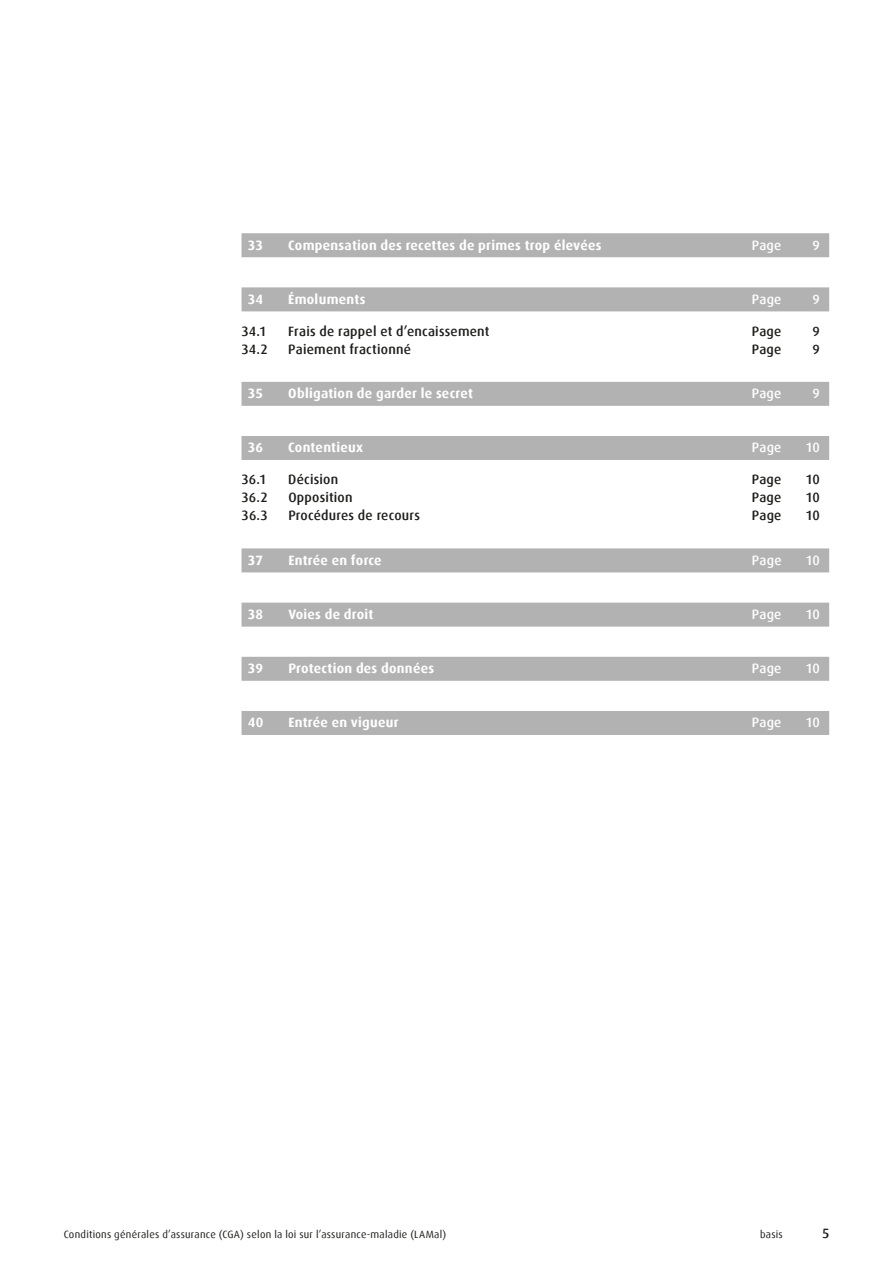
<style>
.page{position:relative;width:893px;height:1263px;background:#fff}
.page>*{position:absolute;margin:0;border:0;box-sizing:border-box;transform-origin:0 0}
.t1{font:700 13.5px "Dax";letter-spacing:.02em;color:#fff}
.t2{font:500 13.5px "Dax";letter-spacing:.015em;color:#1d1d1b}
.t3{font:500 13.5px "Dax";letter-spacing:.015em;color:#fff}
.t4{font:10.5px "Dax";letter-spacing:.025em;color:#1d1d1b}
</style>
<div class="page">
<div style="left:242px;top:233px;width:587px;height:24px;background:#b3b2b2"></div>
<div style="left:242px;top:287px;width:587px;height:24px;background:#b3b2b2"></div>
<div style="left:242px;top:382px;width:587px;height:24px;background:#b3b2b2"></div>
<div style="left:242px;top:436px;width:587px;height:24px;background:#b3b2b2"></div>
<div style="left:242px;top:548px;width:587px;height:24px;background:#b3b2b2"></div>
<div style="left:242px;top:603px;width:587px;height:24px;background:#b3b2b2"></div>
<div style="left:242px;top:657px;width:587px;height:24px;background:#b3b2b2"></div>
<div style="left:242px;top:711px;width:587px;height:24px;background:#b3b2b2"></div>
<p class="t1" style="left:248px;top:237px;width:17px">33</p>
<p class="t1" style="left:288px;top:237px;width:315px">Compensation des recettes de primes trop élevées</p>
<p class="t3" style="left:752px;top:237px;width:31px">Page</p>
<p class="t3" style="left:812px;top:237px;width:9px">9</p>
<p class="t1" style="left:248px;top:291px;width:17px">34</p>
<p class="t1" style="left:288px;top:291px;width:79px">Émoluments</p>
<p class="t3" style="left:752px;top:292px;width:31px">Page</p>
<p class="t3" style="left:812px;top:292px;width:9px">9</p>
<p class="t2" style="left:242px;top:324px;width:26px">34.1</p>
<p class="t2" style="left:288px;top:324px;width:203px">Frais de rappel et d’encaissement</p>
<p class="t2" style="left:752px;top:324px;width:31px">Page</p>
<p class="t2" style="left:812px;top:324px;width:9px">9</p>
<p class="t2" style="left:242px;top:342px;width:28px">34.2</p>
<p class="t2" style="left:288px;top:342px;width:124px">Paiement fractionné</p>
<p class="t2" style="left:752px;top:342px;width:31px">Page</p>
<p class="t2" style="left:812px;top:342px;width:9px">9</p>
<p class="t1" style="left:248px;top:386px;width:17px">35</p>
<p class="t1" style="left:288px;top:386px;width:186px">Obligation de garder le secret</p>
<p class="t3" style="left:752px;top:386px;width:31px">Page</p>
<p class="t3" style="left:812px;top:386px;width:9px">9</p>
<p class="t1" style="left:248px;top:440px;width:17px">36</p>
<p class="t1" style="left:288px;top:440px;width:76px">Contentieux</p>
<p class="t3" style="left:752px;top:440px;width:31px">Page</p>
<p class="t3" style="left:805px;top:440px;width:16px">10</p>
<p class="t2" style="left:242px;top:472px;width:26px">36.1</p>
<p class="t2" style="left:288px;top:472px;width:51px">Décision</p>
<p class="t2" style="left:752px;top:472px;width:31px">Page</p>
<p class="t2" style="left:805px;top:472px;width:16px">10</p>
<p class="t2" style="left:242px;top:490px;width:28px">36.2</p>
<p class="t2" style="left:288px;top:490px;width:66px">Opposition</p>
<p class="t2" style="left:752px;top:490px;width:31px">Page</p>
<p class="t2" style="left:805px;top:490px;width:16px">10</p>
<p class="t2" style="left:242px;top:508px;width:28px">36.3</p>
<p class="t2" style="left:288px;top:508px;width:133px">Procédures de recours</p>
<p class="t2" style="left:752px;top:508px;width:31px">Page</p>
<p class="t2" style="left:805px;top:508px;width:16px">10</p>
<p class="t1" style="left:248px;top:552px;width:17px">37</p>
<p class="t1" style="left:288px;top:552px;width:95px">Entrée en force</p>
<p class="t3" style="left:752px;top:552px;width:31px">Page</p>
<p class="t3" style="left:805px;top:552px;width:16px">10</p>
<p class="t1" style="left:248px;top:607px;width:17px">38</p>
<p class="t1" style="left:288px;top:607px;width:87px">Voies de droit</p>
<p class="t3" style="left:752px;top:607px;width:31px">Page</p>
<p class="t3" style="left:805px;top:607px;width:16px">10</p>
<p class="t1" style="left:248px;top:661px;width:17px">39</p>
<p class="t1" style="left:288px;top:661px;width:147px">Protection des données</p>
<p class="t3" style="left:752px;top:661px;width:31px">Page</p>
<p class="t3" style="left:805px;top:661px;width:16px">10</p>
<p class="t1" style="left:248px;top:715px;width:17px">40</p>
<p class="t1" style="left:288px;top:715px;width:112px">Entrée en vigueur</p>
<p class="t3" style="left:752px;top:715px;width:31px">Page</p>
<p class="t3" style="left:805px;top:715px;width:16px">10</p>
<p class="t4" style="left:64px;top:1228px;width:384px">Conditions générales d’assurance (CGA) selon la loi sur l’assurance-maladie (LAMal)</p>
<p class="t4" style="left:760px;top:1228px;width:24px">basis</p>
<p class="t2" style="left:822px;top:1225px;width:9px">5</p>
</div>
